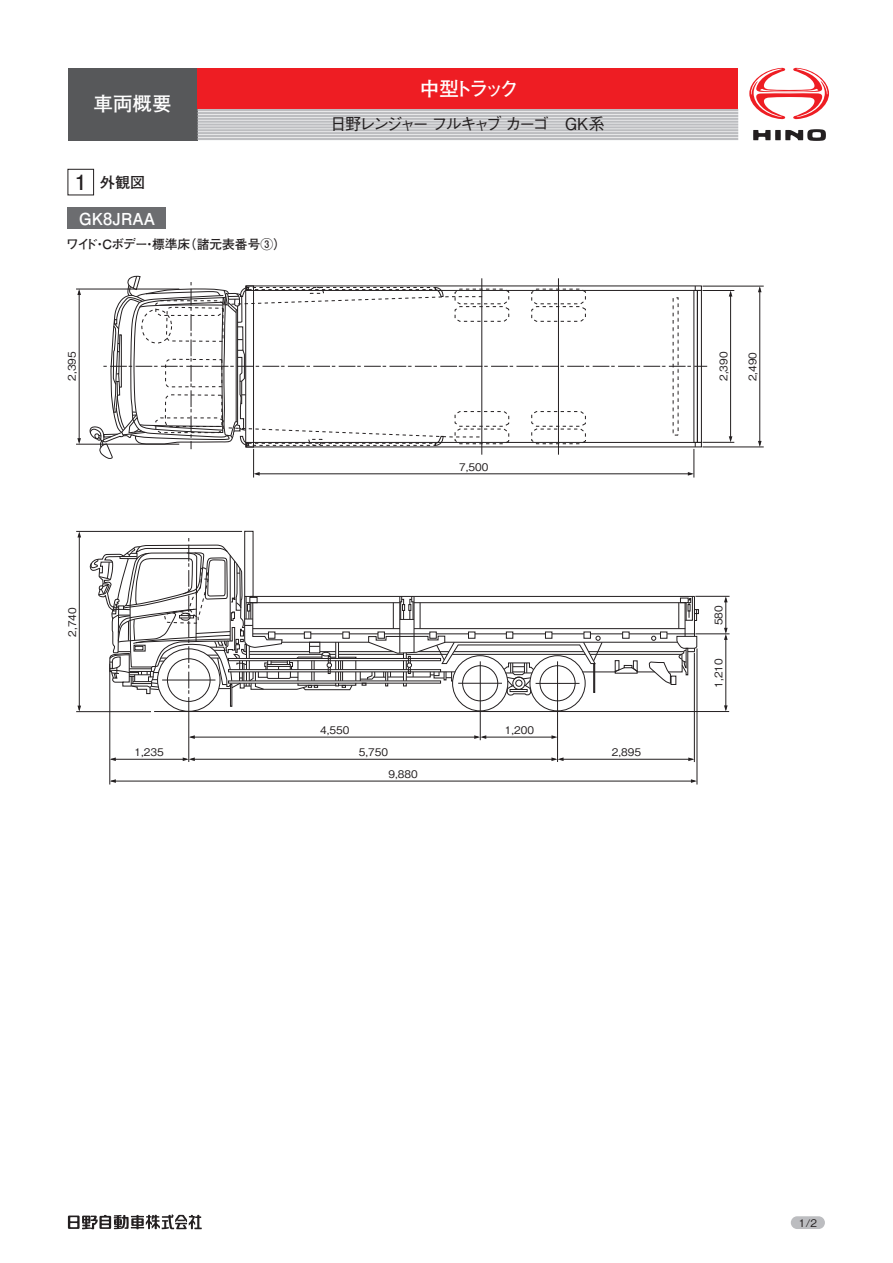
<style>
.page{position:relative;width:893px;height:1263px;background:#fff}
.page>*{position:absolute;margin:0;border:0;box-sizing:border-box;transform-origin:0 0}
.t1{font:700 19.5px "Futo Go B101 Pro";letter-spacing:-.105em;color:#fff}
.t2{font:500 16.5px "Gothic BBB Pro";letter-spacing:-.175em;color:#231f20}
.t3{font:700 16.5px "Futo Go B101 Pro";color:#fff}
.t4{font:700 15px "Futo Go B101 Pro";color:#231f20}
.t5{font:700 12.75px "Futo Go B101 Pro";color:#231f20}
.t6{font:500 10.5px "Gothic BBB Pro";color:#231f20}
.s1{font-size:21px}
</style>
<div class="page">
<div style="left:68px;top:68px;width:130px;height:72px;background:#57585a"></div>
<div style="left:198px;top:68px;width:540px;height:40px;background:#ee1d23"></div>
<hr style="left:198px;top:138px;width:540px;height:2px;background:#bcbdc0">
<hr style="left:198px;top:135px;width:540px;height:2px;background:#bcbdc0">
<hr style="left:198px;top:132px;width:540px;height:2px;background:#bcbdc0">
<hr style="left:198px;top:129px;width:540px;height:2px;background:#bcbdc0">
<hr style="left:198px;top:126px;width:540px;height:3px;background:#bcbdc0">
<hr style="left:198px;top:123px;width:540px;height:3px;background:#bcbdc0">
<hr style="left:198px;top:121px;width:540px;height:2px;background:#bcbdc0">
<hr style="left:198px;top:118px;width:540px;height:2px;background:#bcbdc0">
<hr style="left:198px;top:115px;width:540px;height:2px;background:#bcbdc0">
<hr style="left:198px;top:112px;width:540px;height:2px;background:#bcbdc0">
<hr style="left:198px;top:109px;width:540px;height:2px;background:#bcbdc0">
<div style="left:791px;top:1216px;width:34px;height:13px;background:#bcbdc0;border-radius:6px"></div>
<div style="left:68px;top:169px;width:26px;height:26px;border:1px solid #231f20"></div>
<svg style="left:749px;top:68px;width:80px;height:51px"></svg>
<svg style="left:753px;top:129px;width:73px;height:12px"></svg>
<svg style="left:68px;top:1214px;width:134px;height:15px"></svg>
<hr style="left:695px;top:596px;width:34px;height:1px;background:#231f20">
<hr style="left:695px;top:634px;width:34px;height:1px;background:#231f20">
<hr style="left:726px;top:598px;width:1px;height:34px;background:#231f20">
<svg style="left:724px;top:596px;width:4px;height:6px"></svg>
<hr style="left:726px;top:636px;width:1px;height:73px;background:#231f20">
<svg style="left:724px;top:628px;width:4px;height:12px"></svg>
<svg style="left:724px;top:705px;width:4px;height:6px"></svg>
<hr style="left:76px;top:289px;width:103px;height:1px;background:#231f20">
<hr style="left:76px;top:444px;width:103px;height:1px;background:#231f20">
<hr style="left:79px;top:291px;width:1px;height:151px;background:#231f20">
<svg style="left:77px;top:289px;width:4px;height:6px"></svg>
<svg style="left:77px;top:438px;width:4px;height:6px"></svg>
<hr style="left:76px;top:531px;width:166px;height:1px;background:#231f20">
<hr style="left:76px;top:711px;width:75px;height:1px;background:#231f20">
<hr style="left:79px;top:534px;width:1px;height:176px;background:#231f20">
<svg style="left:77px;top:531px;width:4px;height:6px"></svg>
<svg style="left:77px;top:706px;width:4px;height:6px"></svg>
<hr style="left:702px;top:286px;width:62px;height:1px;background:#231f20">
<hr style="left:702px;top:290px;width:32px;height:1px;background:#231f20">
<hr style="left:702px;top:447px;width:62px;height:1px;background:#231f20">
<hr style="left:702px;top:442px;width:32px;height:1px;background:#231f20">
<hr style="left:730px;top:293px;width:1px;height:147px;background:#231f20">
<svg style="left:729px;top:436px;width:3px;height:6px"></svg>
<hr style="left:759px;top:288px;width:1px;height:157px;background:#231f20">
<svg style="left:758px;top:286px;width:3px;height:6px"></svg>
<svg style="left:758px;top:441px;width:4px;height:6px"></svg>
<hr style="left:697px;top:648px;width:1px;height:136px;background:#231f20">
<hr style="left:694px;top:653px;width:1px;height:109px;background:#231f20">
<hr style="left:110px;top:664px;width:1px;height:120px;background:#231f20">
<hr style="left:189px;top:711px;width:1px;height:51px;background:#231f20">
<hr style="left:480px;top:661px;width:1px;height:79px;background:#231f20">
<hr style="left:557px;top:661px;width:1px;height:101px;background:#231f20">
<hr style="left:191px;top:759px;width:364px;height:1px;background:#231f20">
<hr style="left:111px;top:759px;width:76px;height:1px;background:#231f20">
<svg style="left:183px;top:757px;width:12px;height:4px"></svg>
<svg style="left:110px;top:757px;width:6px;height:4px"></svg>
<hr style="left:111px;top:781px;width:584px;height:1px;background:#231f20">
<svg style="left:691px;top:779px;width:6px;height:4px"></svg>
<svg style="left:110px;top:779px;width:6px;height:4px"></svg>
<hr style="left:483px;top:737px;width:71px;height:1px;background:#231f20">
<svg style="left:551px;top:735px;width:6px;height:4px"></svg>
<hr style="left:560px;top:759px;width:133px;height:1px;background:#231f20">
<svg style="left:688px;top:757px;width:6px;height:4px"></svg>
<svg style="left:551px;top:757px;width:13px;height:4px"></svg>
<hr style="left:191px;top:737px;width:287px;height:1px;background:#231f20">
<svg style="left:474px;top:735px;width:12px;height:4px"></svg>
<svg style="left:189px;top:735px;width:6px;height:4px"></svg>
<hr style="left:154px;top:711px;width:575px;height:1px;background:#231f20">
<svg style="left:89px;top:275px;width:618px;height:202px"></svg>
<hr style="left:250px;top:596px;width:445px;height:1px;background:#231f20">
<hr style="left:445px;top:642px;width:232px;height:1px;background:#231f20">
<hr style="left:590px;top:634px;width:33px;height:1px;background:#231f20">
<hr style="left:414px;top:602px;width:272px;height:1px;background:#231f20">
<hr style="left:414px;top:628px;width:271px;height:1px;background:#231f20">
<hr style="left:588px;top:651px;width:96px;height:1px;background:#231f20">
<hr style="left:590px;top:654px;width:92px;height:1px;background:#231f20">
<hr style="left:583px;top:672px;width:32px;height:1px;background:#231f20">
<div style="left:671px;top:676px;width:5px;height:9px;border:1px solid #231f20"></div>
<svg style="left:615px;top:596px;width:84px;height:88px"></svg>
<div style="left:244px;top:531px;width:9px;height:66px;border:1px solid #231f20"></div>
<svg style="left:90px;top:538px;width:513px;height:174px"></svg>
<hr style="left:162px;top:680px;width:53px;height:1px;background:#231f20">
<hr style="left:458px;top:683px;width:44px;height:1px;background:#231f20">
<hr style="left:536px;top:683px;width:43px;height:1px;background:#231f20">
<div style="left:68px;top:207px;width:98px;height:22px;background:#6c6d70"></div>
<h1 class="t1" style="left:94px;top:88px;width:79px">車両概要</h1>
<h3 class="t4" style="left:75px;top:170px;width:72px"><span class="s1">1</span> 外観図</h3>
<h2 class="t3" style="left:79px;top:205px;width:77px">GK8JRAA</h2>
<p class="t5" style="left:66px;top:233px;width:222px">ワイド・Cボデー・標準床（諸元表番号③）</p>
<p class="t6" style="left:64px;top:381px;width:31px;rotate:-90deg">2,395</p>
<h1 class="t1" style="left:420px;top:73px;width:101px">中型トラック</h1>
<h2 class="t2" style="left:330px;top:111px;width:277px">日野レンジャー フルキャブ カーゴ　GK系</h2>
<p class="t6" style="left:459px;top:458px;width:31px">7,500</p>
<p class="t6" style="left:64px;top:637px;width:31px;rotate:-90deg">2,740</p>
<p class="t6" style="left:320px;top:721px;width:31px">4,550</p>
<p class="t6" style="left:134px;top:744px;width:31px">1,235</p>
<p class="t6" style="left:359px;top:744px;width:31px">5,750</p>
<p class="t6" style="left:388px;top:765px;width:31px">9,880</p>
<p class="t6" style="left:505px;top:721px;width:31px">1,200</p>
<p class="t6" style="left:612px;top:744px;width:31px">2,895</p>
<p class="t6" style="left:715px;top:381px;width:31px;rotate:-90deg">2,390</p>
<p class="t6" style="left:744px;top:381px;width:31px;rotate:-90deg">2,490</p>
<p class="t6" style="left:710px;top:625px;width:21px;rotate:-90deg">580</p>
<p class="t6" style="left:710px;top:687px;width:31px;rotate:-90deg">1,210</p>
<p class="t6" style="left:799px;top:1214px;width:20px">1/2</p>
</div>
